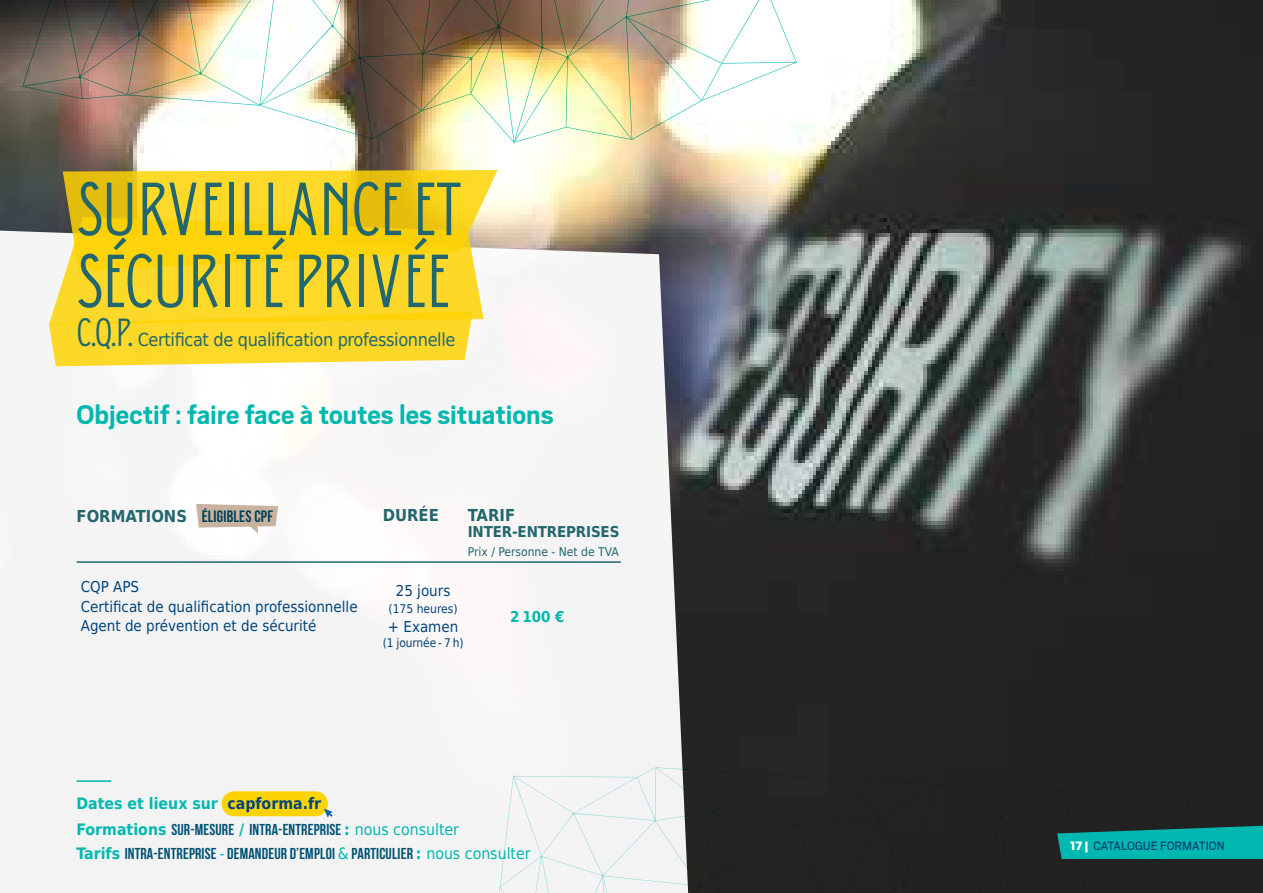
<style>
.page{position:relative;width:1263px;height:893px;background:#fff}
.page>*{position:absolute;margin:0;border:0;box-sizing:border-box;transform-origin:0 0}
.t1{font:75px/72px "Donau Uppercase Neue";letter-spacing:-.01em;color:#21676d}
.t2{font:700 30px "Scout";color:#00b8af}
.t3{font:18px "DejaVu Sans Condensed";letter-spacing:-.02em;color:#21676d}
.t4{font:700 16.5px "DejaVu Sans Condensed";color:#21676d}
.t5{font:700 16.35px "Bebas Neue";letter-spacing:.01em;color:#004058}
.t6{font:700 15.75px/24px "Bebas Neue";letter-spacing:.01em;color:#005376}
.t7{font:700 15.75px "DejaVu Sans Condensed";color:#00b8af}
.t8{font:15px/19.5px "DejaVu Sans Condensed";color:#00447b}
.t9{font:700 15px "DejaVu Sans Condensed";letter-spacing:-.01em;color:#21676d}
.t10{font:700 15px "DejaVu Sans Condensed";color:#00b8af}
.t11{font:13.5px "Scout";color:#00447b}
.t12{font:12px "DejaVu Sans Condensed";letter-spacing:-.01em;color:#00447b}
.t13{font:12px "DejaVu Sans Condensed";color:#21676d}
.s1{font-family:"Donau Uppercase Neue";font-size:39px}
.s2{font-family:"DejaVu Sans Condensed";font-size:16.5px;color:#21676d}
.s3{color:#00447b}
.s4{font-family:"DejaVu Sans Condensed";color:#00b8af}
.s5{font-family:"DejaVu Sans Condensed";font-weight:400;color:#00b8af}
.s6{font-weight:900;color:#fff}
</style>
<div class="page">
<img style="left:0;top:0;width:1263px;height:766px">
<svg style="left:0;top:231px;width:695px;height:662px;fill:#f4f4f4"></svg>
<img style="left:21px;top:0;width:777px;height:144px">
<svg style="left:49px;top:217px;width:435px;height:108px;background:#fad837"></svg>
<svg style="left:49px;top:311px;width:424px;height:55px;background:#fcda35"></svg>
<svg style="left:63px;top:170px;width:434px;height:101px;background:#f6d121"></svg>
<hr style="left:77px;top:561px;width:306px;height:2px;background:#21676d">
<hr style="left:383px;top:561px;width:85px;height:2px;background:#21676d">
<hr style="left:468px;top:561px;width:153px;height:2px;background:#21676d">
<svg style="left:196px;top:504px;width:82px;height:30px"></svg>
<svg style="left:487px;top:766px;width:776px;height:127px"></svg>
<div style="left:222px;top:791px;width:106px;height:25px;background:#fed304;border-radius:12px"></div>
<hr style="left:77px;top:780px;width:34px;height:2px;background:#00b8af">
<svg style="left:324px;top:809px;width:8px;height:8px"></svg>
<h1 class="t1" style="left:77px;top:173px;width:386px">SURVEILLANCE ET<br>SÉCURITÉ PRIVÉE</h1>
<p class="t3" style="left:77px;top:325px;width:380px"><span class="s1">C.Q.P.</span> Certificat de qualification professionnelle</p>
<h2 class="t2" style="left:77px;top:395px;width:479px">Objectif : faire face à toutes les situations</h2>
<p class="t5" style="left:77px;top:507px;width:198px"><span class="s2">FORMATIONS</span> ÉLIGIBLES CPF</p>
<p class="t4" style="left:383px;top:501px;width:58px">DURÉE</p>
<p class="t4" style="left:468px;top:501px;width:49px">TARIF</p>
<p class="t9" style="left:468px;top:520px;width:153px">INTER-ENTREPRISES</p>
<p class="t13" style="left:468px;top:542px;width:152px">Prix / Personne - Net de TVA</p>
<p class="t8" style="left:81px;top:577px;width:278px">CQP APS<br>Certificat de qualification professionnelle<br>Agent de prévention et de sécurité</p>
<p class="t8" style="left:396px;top:581px;width:56px">25 jours</p>
<p class="t12" style="left:388px;top:599px;width:71px">(175 heures)</p>
<p class="t8" style="left:388px;top:617px;width:72px">+ Examen</p>
<p class="t12" style="left:383px;top:633px;width:82px">(1 journée - 7 h)</p>
<p class="t10" style="left:510px;top:604px;width:56px">2 100 €</p>
<p class="t7" style="left:77px;top:791px;width:246px">Dates et lieux sur <span class="s3">capforma.fr</span></p>
<p class="t6" style="left:77px;top:817px;width:456px"><span class="s4">Formations</span> SUR-MESURE <span class="s4">/</span> INTRA-ENTREPRISE <span class="s4">:</span> <span class="s5">nous consulter<br></span><span class="s4">Tarifs</span> INTRA-ENTREPRISE <span class="s5">-</span> DEMANDEUR D’EMPLOI <span class="s5">&amp;</span> PARTICULIER <span class="s4">:</span> <span class="s5">nous consulter</span></p>
<p class="t11" style="left:1070px;top:837px;width:157px"><span class="s6">17 |</span> CATALOGUE FORMATION</p>
</div>
